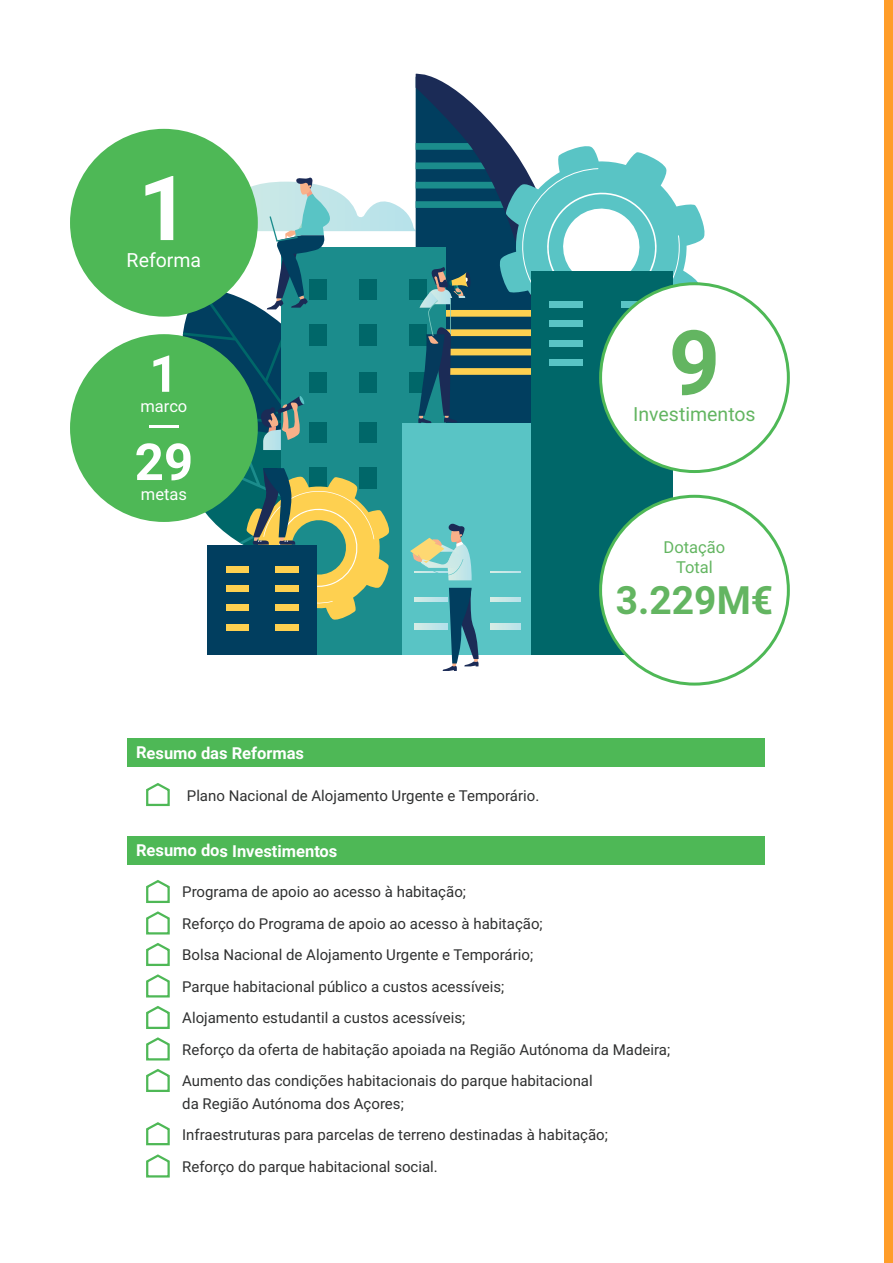
<style>
.page{position:relative;width:893px;height:1263px;background:#fff}
.page>*{position:absolute;margin:0;border:0;box-sizing:border-box;transform-origin:0 0}
.t1{font:700 90px "Roboto";color:#fff}
.t2{font:700 90px "Roboto";color:#63b561}
.t3{font:700 51px "Roboto";color:#fff}
.t4{font:700 39px "Roboto";color:#63b561}
.t5{font:19.5px "Roboto";color:#63b561}
.t6{font:19.5px "Roboto";color:#fff}
.t7{font:700 16.5px "Roboto";letter-spacing:-.005em;color:#fff}
.t8{font:16.5px "Roboto";color:#63b561}
.t9{font:16.5px "Roboto";color:#fff}
.t10{font:15px "Roboto";color:#2f3030}
</style>
<div class="page">
<svg style="left:416px;top:73px;width:92px;height:70px"></svg>
<svg style="left:146px;top:143px;width:561px;height:528px"></svg>
<div style="left:70px;top:129px;width:188px;height:188px;background:#4eb856;border-radius:50%"></div>
<div style="left:601px;top:284px;width:187px;height:187px;background:#fff;border-radius:50%"></div>
<div style="left:601px;top:496px;width:187px;height:188px;background:#fff;border-radius:50%"></div>
<div style="left:128px;top:739px;width:637px;height:28px;background:#4eb856"></div>
<div style="left:128px;top:836px;width:637px;height:29px;background:#4eb856"></div>
<div style="left:884px;top:0;width:9px;height:1263px;background:#ff9d29"></div>
<div style="left:70px;top:334px;width:188px;height:188px;background:#4eb856;border-radius:50%"></div>
<hr style="left:149px;top:425px;width:30px;height:3px;background:#fff">
<svg style="left:146px;top:783px;width:24px;height:24px"></svg>
<svg style="left:146px;top:880px;width:24px;height:23px"></svg>
<svg style="left:146px;top:911px;width:24px;height:55px"></svg>
<svg style="left:146px;top:974px;width:24px;height:55px"></svg>
<svg style="left:146px;top:1037px;width:24px;height:55px"></svg>
<svg style="left:146px;top:1122px;width:24px;height:24px"></svg>
<svg style="left:146px;top:1154px;width:24px;height:24px"></svg>
<p class="t1" style="left:138px;top:145px;width:53px">1</p>
<p class="t6" style="left:127px;top:247px;width:76px">Reforma</p>
<p class="t3" style="left:149px;top:338px;width:31px">1</p>
<p class="t9" style="left:140px;top:394px;width:48px">marco</p>
<p class="t3" style="left:135px;top:426px;width:60px">29</p>
<p class="t9" style="left:141px;top:482px;width:48px">metas</p>
<p class="t7" style="left:136px;top:741px;width:170px">Resumo das Reformas</p>
<p class="t10" style="left:187px;top:785px;width:354px">Plano Nacional de Alojamento Urgente e Temporário.</p>
<p class="t7" style="left:136px;top:839px;width:203px">Resumo dos Investimentos</p>
<p class="t2" style="left:669px;top:300px;width:53px">9</p>
<p class="t5" style="left:633px;top:400px;width:124px">Investimentos</p>
<p class="t8" style="left:664px;top:535px;width:63px">Dotação</p>
<p class="t8" style="left:676px;top:555px;width:38px">Total</p>
<p class="t4" style="left:616px;top:573px;width:159px">3.229M€</p>
<p class="t10" style="left:182px;top:881px;width:285px">Programa de apoio ao acesso à habitação;</p>
<p class="t10" style="left:182px;top:913px;width:362px">Reforço do Programa de apoio ao acesso à habitação;</p>
<p class="t10" style="left:182px;top:944px;width:352px">Bolsa Nacional de Alojamento Urgente e Temporário;</p>
<p class="t10" style="left:182px;top:976px;width:324px">Parque habitacional público a custos acessíveis;</p>
<p class="t10" style="left:182px;top:1007px;width:285px">Alojamento estudantil a custos acessíveis;</p>
<p class="t10" style="left:182px;top:1039px;width:489px">Reforço da oferta de habitação apoiada na Região Autónoma da Madeira;</p>
<p class="t10" style="left:182px;top:1070px;width:412px">Aumento das condições habitacionais do parque habitacional</p>
<p class="t10" style="left:182px;top:1093px;width:223px">da Região Autónoma dos Açores;</p>
<p class="t10" style="left:182px;top:1124px;width:427px">Infraestruturas para parcelas de terreno destinadas à habitação;</p>
<p class="t10" style="left:182px;top:1156px;width:257px">Reforço do parque habitacional social.</p>
</div>
